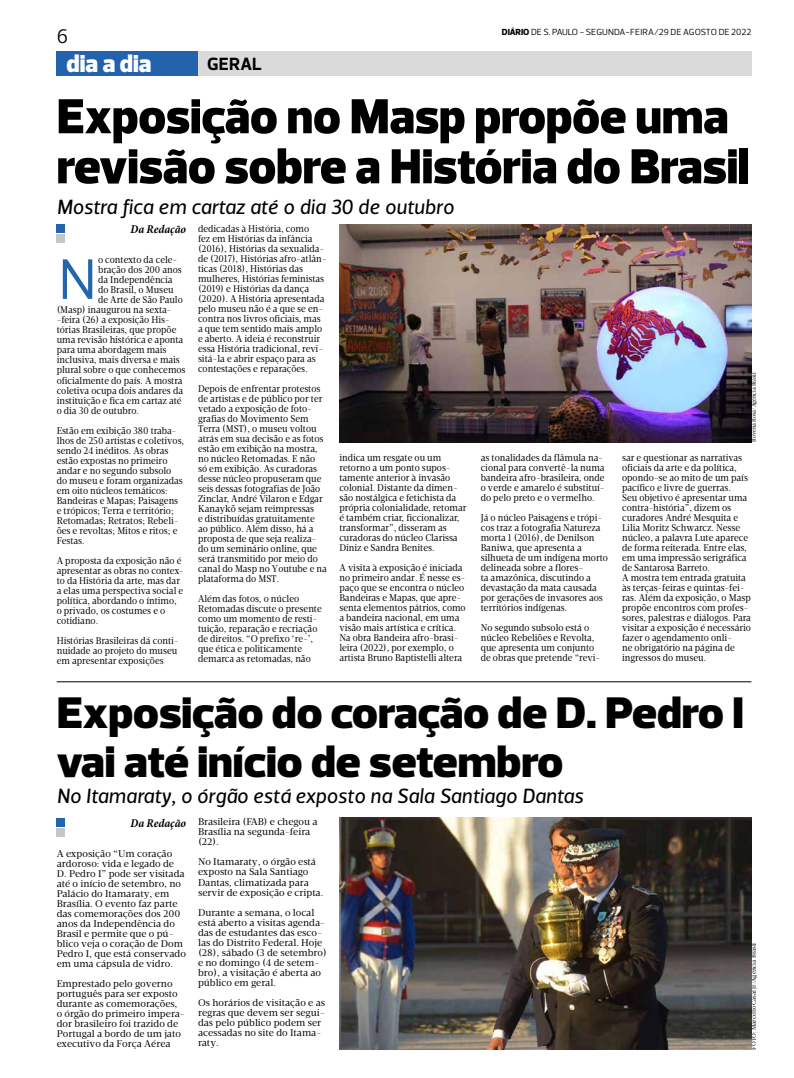
<style>
.page{position:relative;width:794px;height:1078px;background:#fff}
.page>*{position:absolute;margin:0;border:0;box-sizing:border-box;transform-origin:0 0}
.t1{font:58px "Prelo";color:#2565ae}
.t2{font:900 50px/50px "Prelo";color:#000}
.t3{font:900 45px/49px "Prelo";color:#000;scale:1.04 1}
.t4{font:900 25px "Prelo";color:#fff}
.t5{font:italic 21px "Velino Sans";color:#000}
.t6{font:20px "Prelo";color:#000}
.t7{font:700 18px "Prelo";letter-spacing:.015em;color:#000}
.t8{font:italic 700 condensed 12px "Minion Pro";letter-spacing:-.005em;color:#000}
.t9{font:10px/10px "Velino Text";color:#000;scale:.9 1}
.t10{font:10px/10px "Velino Text";color:#000}
.t11{font:9px "Prelo";color:#000}
.t12{font:6px "Velino Text";color:#000}
.t13{font:6px "Velino Text";color:#000;scale:.9 1}
.s1{font-weight:800}
</style>
<div class="page">
<div style="left:148px;top:51px;width:603px;height:24px;background:#dadada"></div>
<div style="left:57px;top:51px;width:141px;height:24px;background:#2363ad"></div>
<hr style="left:57px;top:681px;width:694px;height:1px;background:#000">
<div style="left:57px;top:828px;width:8px;height:8px;background:#c6c6c6"></div>
<div style="left:57px;top:817px;width:8px;height:9px;background:#2464ae"></div>
<div style="left:57px;top:234px;width:8px;height:9px;background:#c6c6c6"></div>
<div style="left:57px;top:224px;width:8px;height:8px;background:#2464ae"></div>
<img style="left:339px;top:224px;width:412px;height:218px">
<img style="left:339px;top:817px;width:412px;height:232px">
<h3 class="t6" style="left:57px;top:24px;width:13px">6</h3>
<h3 class="t4" style="left:67px;top:48px;width:86px">dia a dia</h3>
<h3 class="t7" style="left:207px;top:53px;width:56px">GERAL</h3>
<p class="t11" style="left:502px;top:27px;width:251px"><span class="s1">DIÁRIO</span> DE S. PAULO - SEGUNDA-FEIRA/29 DE AGOSTO DE 2022</p>
<h2 class="t2" style="left:57px;top:92px;width:694px">Exposição no Masp propõe uma revisão sobre a História do Brasil</h2>
<h3 class="t5" style="left:57px;top:194px;width:399px">Mostra fica em cartaz até o dia 30 de outubro</h3>
<p class="t8" style="left:130px;top:220px;width:57px">Da Redação</p>
<p class="t9" style="left:98px;top:255px;width:90px">o contexto da cele-</p>
<p class="t9" style="left:98px;top:265px;width:95px">bração dos 200 anos</p>
<p class="t9" style="left:98px;top:275px;width:84px">da Independência</p>
<p class="t9" style="left:98px;top:285px;width:85px">do Brasil, o Museu</p>
<p class="t9" style="left:98px;top:295px;width:96px">de Arte de São Paulo</p>
<p class="t9" style="left:57px;top:305px;width:129px">(Masp) inaugurou na sexta-</p>
<p class="t9" style="left:57px;top:315px;width:127px">-feira (26) a exposição His-</p>
<p class="t9" style="left:57px;top:325px;width:135px">tórias Brasileiras, que propõe</p>
<p class="t9" style="left:57px;top:335px;width:142px">uma revisão histórica e aponta</p>
<p class="t9" style="left:57px;top:345px;width:124px">para uma abordagem mais</p>
<p class="t9" style="left:57px;top:355px;width:138px">inclusiva, mais diversa e mais</p>
<p class="t9" style="left:57px;top:365px;width:145px">plural sobre o que conhecemos</p>
<p class="t9" style="left:57px;top:375px;width:141px">oficialmente do país. A mostra</p>
<p class="t9" style="left:57px;top:385px;width:142px">coletiva ocupa dois andares da</p>
<p class="t9" style="left:57px;top:395px;width:140px">instituição e fica em cartaz até</p>
<p class="t9" style="left:57px;top:405px;width:93px">o dia 30 de outubro.</p>
<p class="t9" style="left:57px;top:425px;width:143px">Estão em exibição 380 traba&shy;lhos de 250 artistas e coletivos, sendo 24 inéditos. As obras estão expostas no primeiro andar e no segundo subsolo do museu e foram organizadas em oito núcleos temáticos:<br>Bandeiras e Mapas; Paisagens e trópicos; Terra e território;<br>Retomadas; Retratos; Rebeli&shy;ões e revoltas; Mitos e ritos; e<br>Festas.</p>
<p class="t9" style="left:57px;top:555px;width:143px">A proposta da exposição não é apresentar as obras no contex&shy;to da História da arte, mas dar a elas uma perspectiva social e política, abordando o íntimo, o privado, os costumes e o cotidiano.</p>
<p class="t9" style="left:57px;top:635px;width:137px">Histórias Brasileiras dá conti&shy;nuidade ao projeto do museu em apresentar exposições</p>
<h1 class="t1" style="left:59px;top:244px;width:39px">N</h1>
<p class="t9" style="left:198px;top:223px;width:144px">dedicadas à História, como<br>fez em Histórias da infância (2016), Histórias da sexualida&shy;de (2017), Histórias afro-atlân&shy;ticas (2018), Histórias das mulheres, Histórias feministas (2019) e Histórias da dança (2020). A História apresentada pelo museu não é a que se en&shy;contra nos livros oficiais, mas a que tem sentido mais amplo e aberto. A ideia é reconstruir essa História tradicional, revi&shy;sitá-la e abrir espaço para as contestações e reparações.</p>
<p class="t9" style="left:198px;top:383px;width:145px">Depois de enfrentar protestos de artistas e de público por ter vetado a exposição de foto&shy;grafias do Movimento Sem<br>Terra (MST), o museu voltou atrás em sua decisão e as fotos estão em exibição na mostra, no núcleo Retomadas. E não<br>só em exibição. As curadoras desse núcleo propuseram que seis dessas fotografias de João<br>Zinclar, André Vilaron e Edgar<br>Kanaykõ sejam reimpressas<br>e distribuídas gratuitamente ao público. Além disso, há a proposta de que seja realiza&shy;do um seminário online, que será transmitido por meio do canal do Masp no Youtube e na plataforma do MST.</p>
<p class="t9" style="left:198px;top:593px;width:139px">Além das fotos, o núcleo<br>Retomadas discute o presente como um momento de resti&shy;tuição, reparação e recriação de direitos. “O prefixo ‘re-’, que ética e politicamente demarca as retomadas, não</p>
<p class="t9" style="left:339px;top:452px;width:143px">indica um resgate ou um retorno a um ponto supos&shy;tamente anterior à invasão colonial. Distante da dimen&shy;são nostálgica e fetichista da própria colonialidade, retomar é também criar, ficcionalizar, transformar”, disseram as curadoras do núcleo Clarissa<br>Diniz e Sandra Benites.</p>
<p class="t9" style="left:339px;top:562px;width:142px">A visita à exposição é iniciada no primeiro andar. É nesse es&shy;paço que se encontra o núcleo<br>Bandeiras e Mapas, que apre&shy;senta elementos pátrios, como a bandeira nacional, em uma visão mais artística e crítica.<br>Na obra Bandeira afro-brasi&shy;leira (2022), por exemplo, o artista Bruno Baptistelli altera</p>
<p class="t9" style="left:481px;top:452px;width:139px">as tonalidades da flâmula na&shy;cional para convertê-la numa bandeira afro-brasileira, onde o verde e amarelo é substituí&shy;do pelo preto e o vermelho.</p>
<p class="t9" style="left:481px;top:512px;width:143px">Já o núcleo Paisagens e trópi&shy;cos traz a fotografia Natureza morta 1 (2016), de Denilson<br>Baniwa, que apresenta a silhueta de um indígena morto delineada sobre a flores-<br>ta amazônica, discutindo a devastação da mata causada por gerações de invasores aos territórios indígenas.</p>
<p class="t9" style="left:481px;top:622px;width:134px">No segundo subsolo está o núcleo Rebeliões e Revolta, que apresenta um conjunto de obras que pretende “revi-</p>
<p class="t13" style="left:750px;top:442px;width:79px;rotate:-90deg">Rovena Rosa/Agência Brasil</p>
<p class="t9" style="left:622px;top:452px;width:145px">sar e questionar as narrativas oficiais da arte e da política, opondo-se ao mito de um país pacífico e livre de guerras.<br>Seu objetivo é apresentar uma contra-história”, dizem os curadores André Mesquita e<br>Lilia Moritz Schwarcz. Nesse núcleo, a palavra Lute aparece de forma reiterada. Entre elas, em uma impressão serigráfica de Santarosa Barreto.<br>A mostra tem entrada gratuita às terças-feiras e quintas-fei&shy;ras. Além da exposição, o Masp propõe encontros com profes&shy;sores, palestras e diálogos. Para visitar a exposição é necessário fazer o agendamento onli-<br>ne obrigatório na página de ingressos do museu.</p>
<h3 class="t3" style="left:57px;top:688px;width:663px">Exposição do coração de D. Pedro I vai até início de setembro</h3>
<h3 class="t5" style="left:57px;top:783px;width:528px">No Itamaraty, o órgão está exposto na Sala Santiago Dantas</h3>
<p class="t8" style="left:130px;top:814px;width:57px">Da Redação</p>
<p class="t10" style="left:57px;top:848px;width:131px">A exposição “Um coração ardoroso: vida e legado de<br>D. Pedro I” pode ser visitada até o início de setembro, no<br>Palácio do Itamaraty, em<br>Brasília. O evento faz parte das comemorações dos 200 anos da Independência do<br>Brasil e permite que o pú&shy;blico veja o coração de Dom<br>Pedro I, que está conservado em uma cápsula de vidro.</p>
<p class="t10" style="left:57px;top:978px;width:130px">Emprestado pelo governo português para ser exposto durante as comemorações, o órgão do primeiro impera&shy;dor brasileiro foi trazido de<br>Portugal a bordo de um jato executivo da Força Aérea</p>
<p class="t10" style="left:198px;top:817px;width:121px">Brasileira (FAB) e chegou a<br>Brasília na segunda-feira (22).</p>
<p class="t10" style="left:198px;top:857px;width:127px">No Itamaraty, o órgão está exposto na Sala Santiago<br>Dantas, climatizada para servir de exposição e cripta.</p>
<p class="t10" style="left:198px;top:907px;width:130px">Durante a semana, o local está aberto a visitas agenda&shy;das de estudantes das esco&shy;las do Distrito Federal. Hoje (28), sábado (3 de setembro) e no domingo (4 de setem&shy;bro), a visitação é aberta ao público em geral.</p>
<p class="t10" style="left:198px;top:997px;width:129px">Os horários de visitação e as regras que devem ser segui&shy;das pelo público podem ser acessadas no site do Itama&shy;raty.</p>
<p class="t12" style="left:750px;top:1049px;width:108px;rotate:-90deg">FOTO: Marcello Casal Jr/Agência Brasil</p>
</div>
